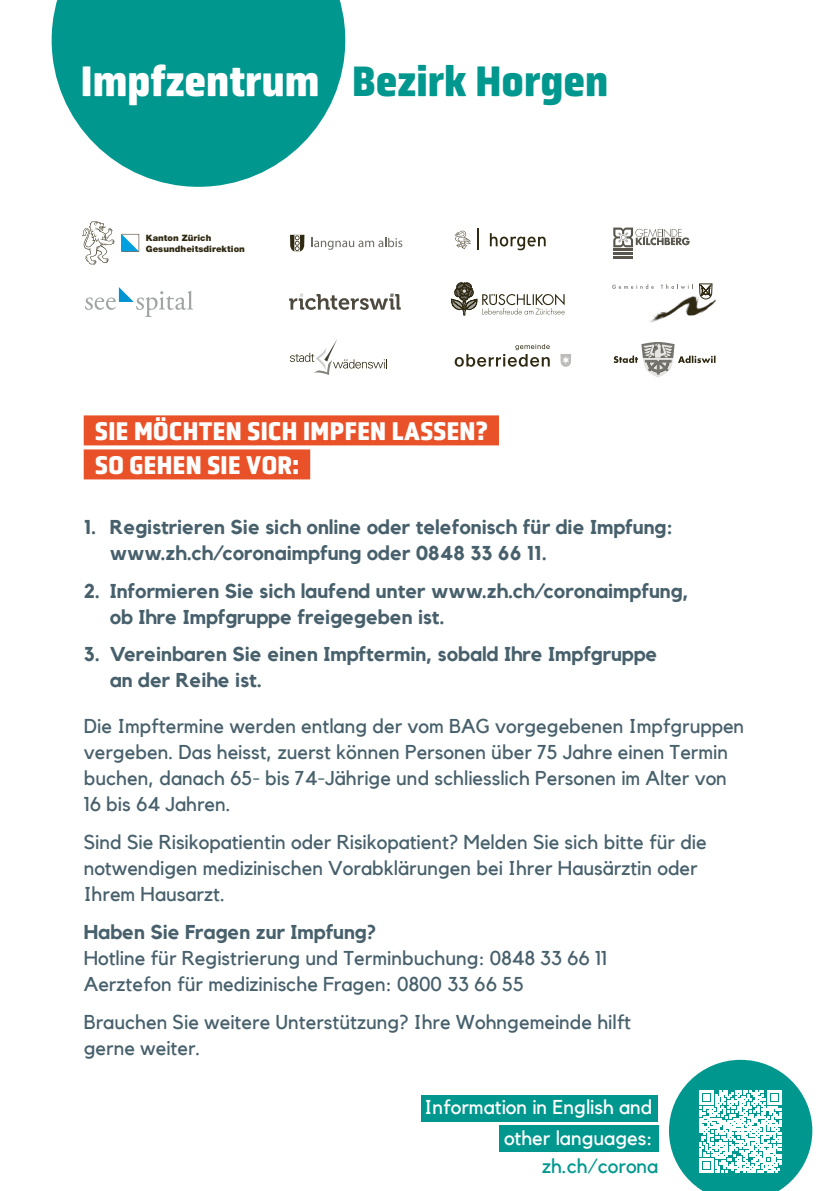
<style>
.page{position:relative;width:840px;height:1191px;background:#fff}
.page>*{position:absolute;margin:0;border:0;box-sizing:border-box;transform-origin:0 0}
.t1{font:700 43.2px "Obvia Narrow";color:#00988e}
.t2{font:700 26px/34px "Obvia Narrow";letter-spacing:.015em;color:#fff}
.t3{font:20px/26px "Kollektif";color:#47606b}
.t4{font:700 20px/26px "Kollektif";color:#47606b}
.t5{font:20px/30.6px "Kollektif";color:#fff;text-align:right}
.t6{font:20px "Kollektif";color:#00988e}
.t7{font:900 8.8px/11px "Helvetica Neue LT Std";letter-spacing:.005em;color:#2f2912}
.s1{color:#fff}
</style>
<div class="page">
<svg style="left:52px;top:0;width:293px;height:187px;fill:#00988e"></svg>
<div style="left:84px;top:415px;width:414px;height:30px;background:#e95229"></div>
<div style="left:84px;top:449px;width:226px;height:30px;background:#e95229"></div>
<svg style="left:85px;top:287px;width:108px;height:30px"></svg>
<svg style="left:82px;top:221px;width:32px;height:44px"></svg>
<svg style="left:121px;top:234px;width:18px;height:18px"></svg>
<svg style="left:311px;top:238px;width:91px;height:12px"></svg>
<svg style="left:290px;top:235px;width:14px;height:17px"></svg>
<svg style="left:289px;top:293px;width:111px;height:17px"></svg>
<svg style="left:290px;top:339px;width:97px;height:36px"></svg>
<hr style="left:476px;top:228px;width:2px;height:22px;background:#2f2912">
<svg style="left:489px;top:233px;width:56px;height:17px"></svg>
<svg style="left:454px;top:231px;width:16px;height:18px"></svg>
<svg style="left:451px;top:282px;width:113px;height:33px"></svg>
<svg style="left:454px;top:344px;width:95px;height:23px"></svg>
<svg style="left:560px;top:354px;width:11px;height:13px"></svg>
<svg style="left:613px;top:228px;width:76px;height:30px"></svg>
<img style="left:649px;top:294px;width:67px;height:28px">
<svg style="left:699px;top:284px;width:12px;height:15px"></svg>
<svg style="left:612px;top:284px;width:41px;height:5px"></svg>
<svg style="left:660px;top:284px;width:29px;height:5px"></svg>
<svg style="left:613px;top:342px;width:102px;height:36px"></svg>
<svg style="left:669px;top:1059px;width:142px;height:132px"></svg>
<div style="left:421px;top:1095px;width:237px;height:26px;background:#00988e"></div>
<div style="left:498px;top:1125px;width:160px;height:26px;background:#00988e"></div>
<h1 class="t1" style="left:81px;top:55px;width:528px"><span class="s1">Impfzentrum</span> Bezirk Horgen</h1>
<p class="t7" style="left:146px;top:232px;width:100px">Kanton Zürich<br>Gesundheitsdirektion</p>
<h2 class="t2" style="left:95px;top:414px;width:393px">SIE MÖCHTEN SICH IMPFEN LASSEN?<br>SO GEHEN SIE VOR:</h2>
<p class="t4" style="left:110px;top:514px;width:564px;text-indent:-26px">1. Registrieren Sie sich online oder telefonisch für die Impfung: www.zh.ch/coronaimpfung oder 0848 33 66 11.</p>
<p class="t4" style="left:110px;top:578px;width:580px;text-indent:-26px">2. Informieren Sie sich laufend unter www.zh.ch/coronaimpfung, ob Ihre Impfgruppe freigegeben ist.</p>
<p class="t4" style="left:110px;top:640px;width:549px;text-indent:-26px">3. Vereinbaren Sie einen Impftermin, sobald Ihre Impfgruppe an der Reihe ist.</p>
<p class="t3" style="left:84px;top:712px;width:661px">Die Impftermine werden entlang der vom BAG vorgegebenen Impfgruppen vergeben. Das heisst, zuerst können Personen über 75 Jahre einen Termin buchen, danach 65- bis 74-Jährige und schliesslich Personen im Alter von 16 bis 64 Jahren.</p>
<p class="t3" style="left:84px;top:828px;width:624px">Sind Sie Risikopatientin oder Risikopatient? Melden Sie sich bitte für die notwendigen medizinischen Vorabklärungen bei Ihrer Hausärztin oder<br>Ihrem Hausarzt.</p>
<p class="t4" style="left:84px;top:918px;width:294px">Haben Sie Fragen zur Impfung?</p>
<p class="t3" style="left:84px;top:944px;width:524px">Hotline für Registrierung und Terminbuchung: 0848 33 66 11<br>Aerztefon für medizinische Fragen: 0800 33 66 55</p>
<p class="t3" style="left:84px;top:1008px;width:548px">Brauchen Sie weitere Unterstützung? Ihre Wohngemeinde hilft gerne weiter.</p>
<p class="t5" style="left:424px;top:1091px;width:229px">Information in English and other languages:</p>
<p class="t6" style="left:541px;top:1154px;width:118px">zh.ch/corona</p>
</div>
